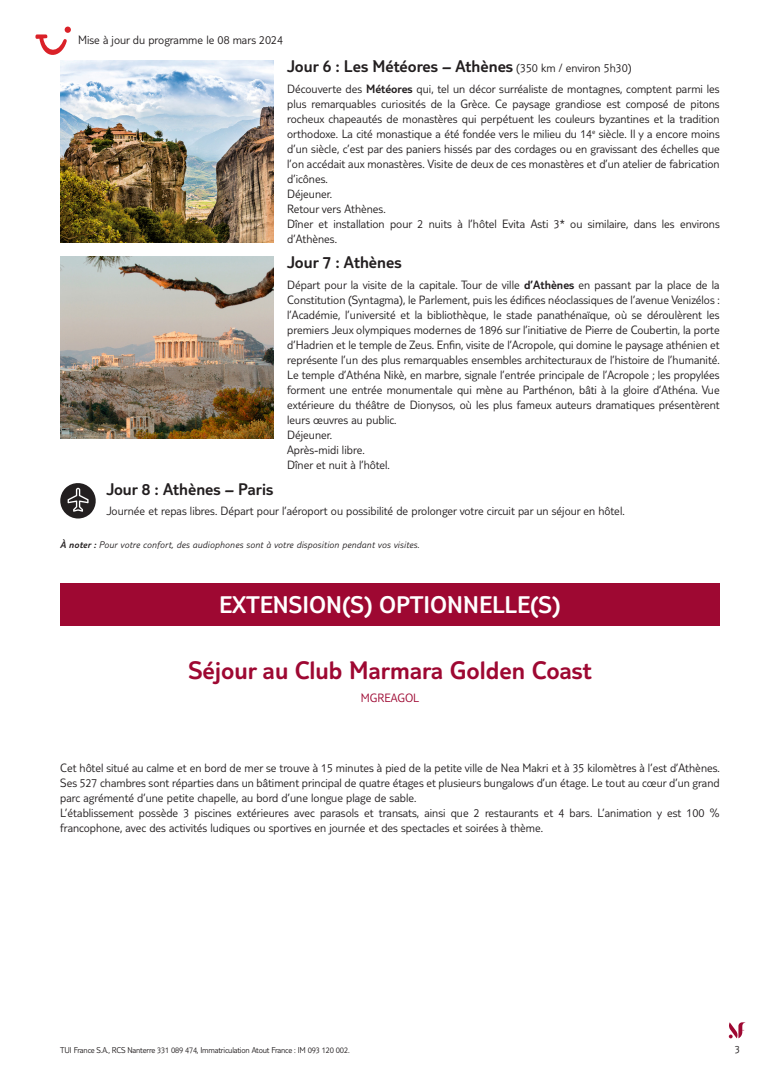
<style>
.page{position:relative;width:780px;height:1088px;background:#fff}
.page>*{position:absolute;margin:0;border:0;box-sizing:border-box;transform-origin:0 0}
.t1{font:300 26.25px "TUI Type";color:#9e0832}
.t2{font:300 25px "TUI Type";color:#fff}
.t3{font:300 17.5px "TUI Type";color:#231f20}
.t4{font:300 12.5px/15px "TUI Type";color:#231f20}
.t5{font:300 12.5px "TUI Type";color:#9e0832}
.t6{font:300 11.25px "TUI Type";color:#231f20}
.t7{font:italic 300 10px "TUI Type";letter-spacing:.02em;color:#231f20}
.t8{font:300 8.75px "TUI Type";letter-spacing:-.02em;color:#231f20}
.s1{font-size:12.5px}
.s2{font-style:inherit}
</style>
<div class="page">
<svg style="left:728px;top:1022px;width:18px;height:16px"></svg>
<img style="left:60px;top:60px;width:213px;height:182px">
<img style="left:60px;top:257px;width:213px;height:182px">
<svg style="left:60px;top:483px;width:36px;height:35px"></svg>
<div style="left:60px;top:583px;width:659px;height:42px;background:#9e0832"></div>
<svg style="left:35px;top:27px;width:36px;height:28px"></svg>
<p class="t4" style="left:78px;top:32px;width:206px">Mise à jour du programme le 08 mars 2024</p>
<h3 class="t3" style="left:287px;top:56px;width:346px">Jour 6 : Les Météores – Athènes <span class="s1">(350 km / environ 5h30)</span></h3>
<p class="t4" style="left:287px;top:81px;width:434px">Découverte des <span class="s2">Météores</span> qui, tel un décor surréaliste de montagnes, comptent parmi les plus remarquables curiosités de la Grèce. Ce paysage grandiose est composé de pitons rocheux chapeautés de monastères qui perpétuent les couleurs byzantines et la tradition orthodoxe. La cité monastique a été fondée vers le milieu du 14<sup>e</sup> siècle. Il y a encore moins d’un siècle, c’est par des paniers hissés par des cordages ou en gravissant des échelles que l’on accédait aux monastères. Visite de deux de ces monastères et d’un atelier de fabrication d’icônes.<br>Déjeuner.<br>Retour vers Athènes.<br>Dîner et installation pour 2 nuits à l’hôtel Evita Asti 3* ou similaire, dans les environs d’Athènes.</p>
<h3 class="t3" style="left:287px;top:252px;width:116px">Jour 7 : Athènes</h3>
<p class="t4" style="left:287px;top:277px;width:434px">Départ pour la visite de la capitale. Tour de ville <span class="s2">d’Athènes</span> en passant par la place de la Constitution (Syntagma), le Parlement, puis les édifices néoclassiques de l’avenue Venizélos : l’Académie, l’université et la bibliothèque, le stade panathénaïque, où se déroulèrent les premiers Jeux olympiques modernes de 1896 sur l’initiative de Pierre de Coubertin, la porte d’Hadrien et le temple de Zeus. Enfin, visite de l’Acropole, qui domine le paysage athénien et représente l’un des plus remarquables ensembles architecturaux de l’histoire de l’humanité.<br>Le temple d’Athéna Nikè, en marbre, signale l’entrée principale de l’Acropole ; les propylées forment une entrée monumentale qui mène au Parthénon, bâti à la gloire d’Athéna. Vue extérieure du théâtre de Dionysos, où les plus fameux auteurs dramatiques présentèrent leurs œuvres au public.<br>Déjeuner.<br>Après-midi libre.<br>Dîner et nuit à l’hôtel.</p>
<h3 class="t3" style="left:106px;top:479px;width:168px">Jour 8 : Athènes – Paris</h3>
<p class="t4" style="left:106px;top:503px;width:520px">Journée et repas libres. Départ pour l’aéroport ou possibilité de prolonger votre circuit par un séjour en hôtel.</p>
<p class="t7" style="left:60px;top:539px;width:360px"><span class="s2">À noter :</span> Pour votre confort, des audiophones sont à votre disposition pendant vos visites.</p>
<h2 class="t2" style="left:219px;top:590px;width:343px">EXTENSION(S) OPTIONNELLE(S)</h2>
<h1 class="t1" style="left:188px;top:655px;width:405px">Séjour au Club Marmara Golden Coast</h1>
<p class="t5" style="left:361px;top:690px;width:60px">MGREAGOL</p>
<p class="t4" style="left:60px;top:760px;width:661px">Cet hôtel situé au calme et en bord de mer se trouve à 15 minutes à pied de la petite ville de Nea Makri et à 35 kilomètres à l’est d’Athènes.<br>Ses 527 chambres sont réparties dans un bâtiment principal de quatre étages et plusieurs bungalows d’un étage. Le tout au cœur d’un grand parc agrémenté d’une petite chapelle, au bord d’une longue plage de sable.<br>L’établissement possède 3 piscines extérieures avec parasols et transats, ainsi que 2 restaurants et 4 bars. L’animation y est 100 % francophone, avec des activités ludiques ou sportives en journée et des spectacles et soirées à thème.</p>
<p class="t8" style="left:60px;top:1045px;width:291px">TUI France S.A., RCS Nanterre 331 089 474, Immatriculation Atout France : IM 093 120 002.</p>
<p class="t6" style="left:734px;top:1042px;width:7px">3</p>
</div>
